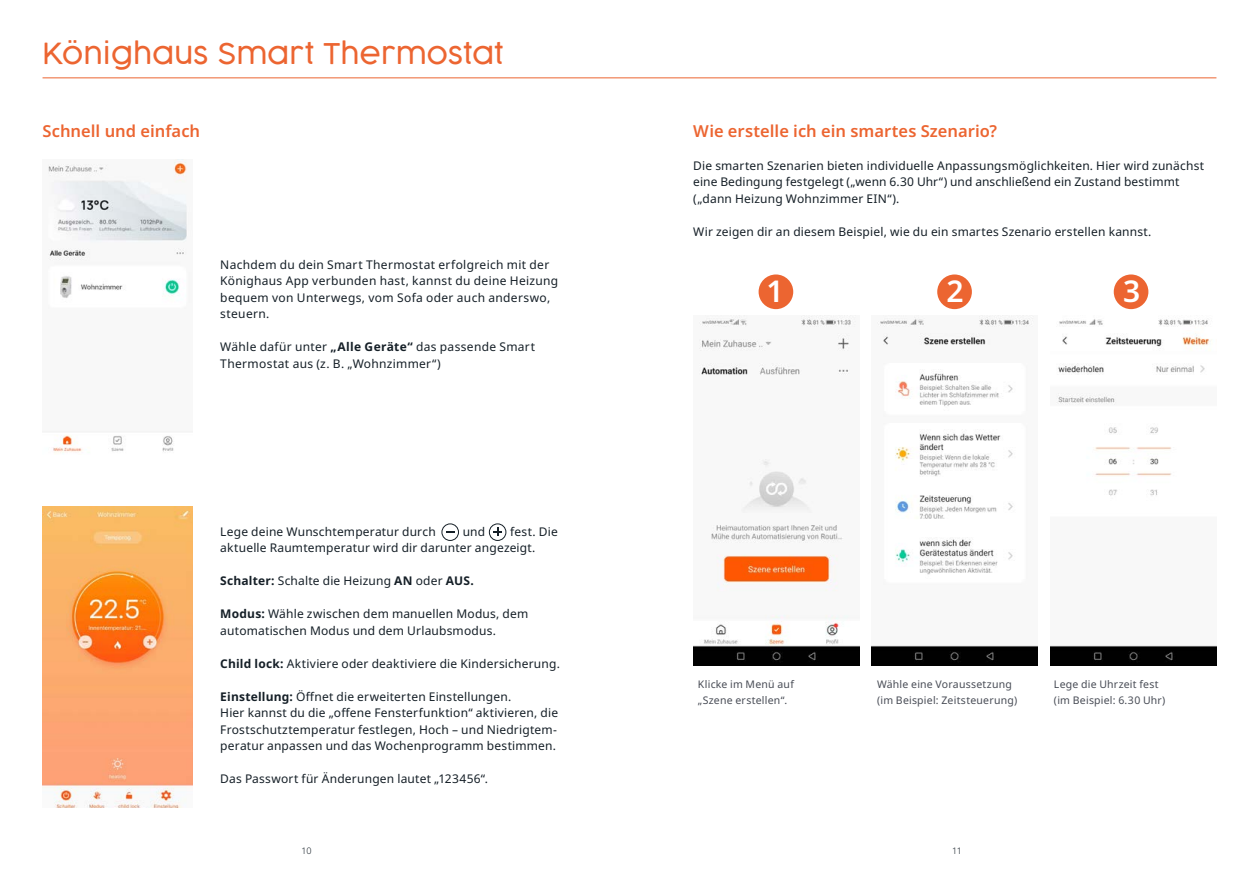
<style>
.page{position:relative;width:1259px;height:893px;background:#fff}
.page>*{position:absolute;margin:0;border:0;box-sizing:border-box;transform-origin:0 0}
.t1{font:600 30px "Noto Sans";color:#fff}
.t2{font:300 28.5px "Cocogoose";letter-spacing:.005em;color:#ec6531}
.t3{font:600 16.5px "Noto Sans";color:#ec6531}
.t4{font:12px/16.5px "Noto Sans";letter-spacing:.015em;color:#151f27}
.t5{font:10.5px/16.5px "Noto Sans";letter-spacing:.02em;color:#484c55}
.t6{font:300 9px "Noto Sans";color:#151f27}
.s1{font-weight:700}
</style>
<div class="page">
<div style="left:442px;top:524px;width:17px;height:17px;border:1px solid #151f27;border-radius:50%"></div>
<svg style="left:446px;top:531px;width:8px;height:2px"></svg>
<div style="left:489px;top:524px;width:17px;height:17px;border:1px solid #151f27;border-radius:50%"></div>
<svg style="left:493px;top:528px;width:9px;height:8px"></svg>
<hr style="left:43px;top:77px;width:1173px;height:1px;background:#ec6531">
<img style="left:693px;top:315px;width:166px;height:351px">
<img style="left:872px;top:315px;width:166px;height:351px">
<img style="left:1050px;top:319px;width:166px;height:347px">
<div style="left:758px;top:274px;width:35px;height:35px;background:#ec6531;border-radius:50%"></div>
<div style="left:937px;top:274px;width:35px;height:35px;background:#ec6531;border-radius:50%"></div>
<div style="left:1113px;top:274px;width:35px;height:35px;background:#ec6531;border-radius:50%"></div>
<img style="left:43px;top:159px;width:150px;height:294px">
<img style="left:43px;top:507px;width:150px;height:301px">
<h2 class="t2" style="left:43px;top:33px;width:462px">Könighaus Smart Thermostat</h2>
<h3 class="t3" style="left:43px;top:119px;width:159px">Schnell und einfach</h3>
<p class="t4" style="left:220px;top:256px;width:339px">Nachdem du dein Smart Thermostat erfolgreich mit der Könighaus App verbunden hast, kannst du deine Heizung bequem von Unterwegs, vom Sofa oder auch anderswo, steuern.</p>
<p class="t4" style="left:220px;top:339px;width:316px">Wähle dafür unter <span class="s1">„Alle Geräte“</span> das passende Smart<br>Thermostat aus (z. B. „Wohnzimmer“)</p>
<p class="t4" style="left:220px;top:524px;width:339px;text-indent:290px">fest. Die aktuelle Raumtemperatur wird dir darunter angezeigt.</p>
<p class="t4" style="left:220px;top:573px;width:255px"><span class="s1">Schalter:</span> Schalte die Heizung <span class="s1">AN</span> oder <span class="s1">AUS.</span></p>
<p class="t4" style="left:220px;top:606px;width:309px"><span class="s1">Modus:</span> Wähle zwischen dem manuellen Modus, dem automatischen Modus und dem Urlaubsmodus.</p>
<p class="t4" style="left:220px;top:656px;width:341px"><span class="s1">Child lock:</span> Aktiviere oder deaktiviere die Kindersicherung.</p>
<p class="t4" style="left:220px;top:689px;width:339px"><span class="s1">Einstellung:</span> Öffnet die erweiterten Einstellungen.<br>Hier kannst du die „offene Fensterfunktion“ aktivieren, die Frostschutztemperatur festlegen, Hoch – und Niedrigtem&shy;peratur anpassen und das Wochenprogramm bestimmen.</p>
<p class="t4" style="left:220px;top:771px;width:269px">Das Passwort für Änderungen lautet „123456“.</p>
<p class="t4" style="left:220px;top:524px;width:217px">Lege deine Wunschtemperatur durch</p>
<p class="t4" style="left:463px;top:524px;width:24px">und</p>
<h3 class="t3" style="left:693px;top:119px;width:305px">Wie erstelle ich ein smartes Szenario?</h3>
<p class="t4" style="left:693px;top:157px;width:512px">Die smarten Szenarien bieten individuelle Anpassungsmöglichkeiten. Hier wird zunächst eine Bedingung festgelegt („wenn 6.30 Uhr“) und anschließend ein Zustand bestimmt („dann Heizung Wohnzimmer EIN“).</p>
<p class="t4" style="left:693px;top:223px;width:460px">Wir zeigen dir an diesem Beispiel, wie du ein smartes Szenario erstellen kannst.</p>
<h1 class="t1" style="left:766px;top:270px;width:19px">1</h1>
<h1 class="t1" style="left:946px;top:270px;width:19px">2</h1>
<h1 class="t1" style="left:1123px;top:270px;width:19px">3</h1>
<p class="t5" style="left:698px;top:676px;width:97px">Klicke im Menü auf „Szene erstellen“.</p>
<p class="t5" style="left:877px;top:676px;width:142px">Wähle eine Voraussetzung (im Beispiel: Zeitsteuerung)</p>
<p class="t5" style="left:1054px;top:676px;width:113px">Lege die Uhrzeit fest (im Beispiel: 6.30 Uhr)</p>
<p class="t6" style="left:301px;top:844px;width:12px">10</p>
<p class="t6" style="left:952px;top:844px;width:11px">11</p>
</div>
